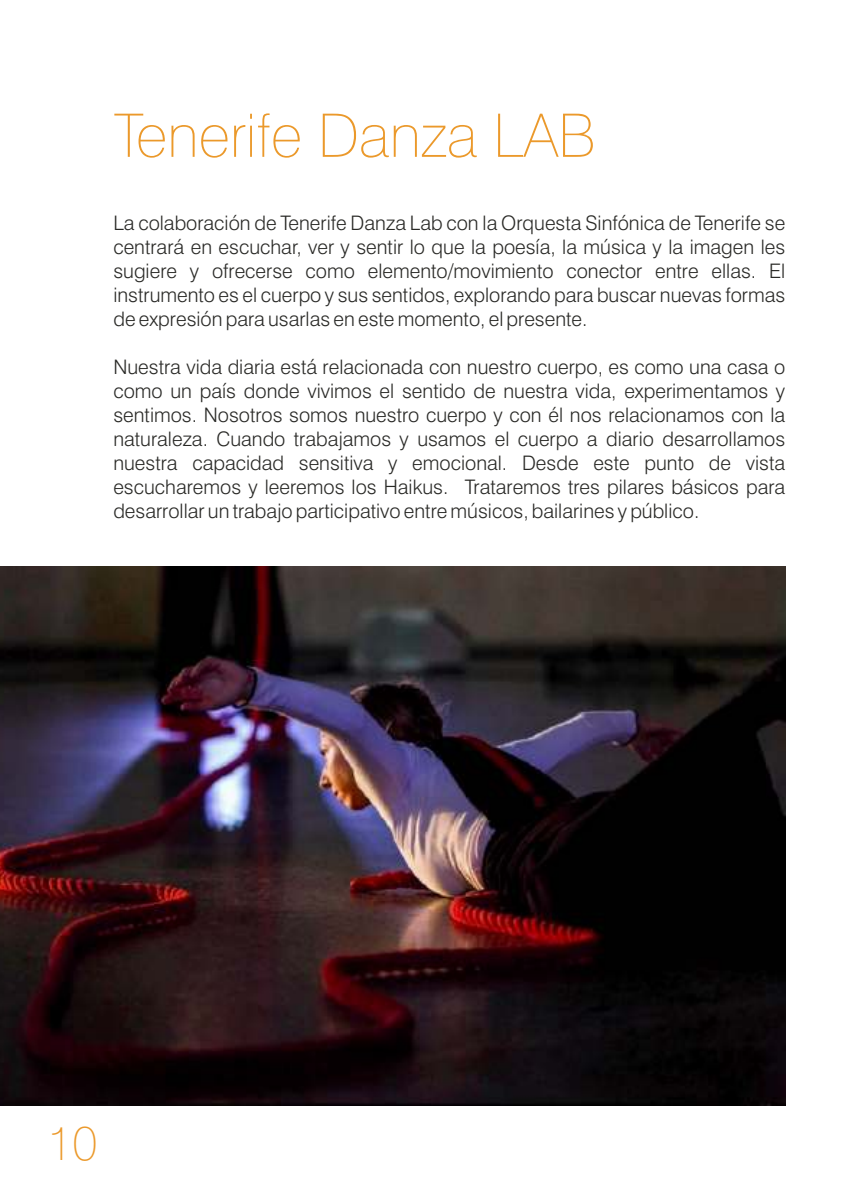
<style>
.page{position:relative;width:842px;height:1191px;background:#fff}
.page>*{position:absolute;margin:0;border:0;box-sizing:border-box;transform-origin:0 0}
.t1{font:100 60px "Swiss 721 BT";color:#eb992b}
.t2{font:100 48px "Swiss 721 BT";color:#eb992b}
.t3{font:300 20px/24px "Swiss 721 BT";color:#292926;text-align:justify}
</style>
<div class="page">
<img style="left:0;top:566px;width:785px;height:540px">
<h1 class="t1" style="left:113px;top:111px;width:483px">Tenerife Danza LAB</h1>
<p class="t3" style="left:113px;top:213px;width:673px">La colaboración de Tenerife Danza Lab con la Orquesta Sinfónica de Tenerife se centrará en escuchar, ver y sentir lo que la poesía, la música y la imagen les sugiere y ofrecerse como elemento/movimiento conector entre ellas. El instrumento es el cuerpo y sus sentidos, explorando para buscar nuevas formas de expresión para usarlas en este momento, el presente.</p>
<p class="t3" style="left:113px;top:357px;width:673px">Nuestra vida diaria está relacionada con nuestro cuerpo, es como una casa o como un país donde vivimos el sentido de nuestra vida, experimentamos y sentimos. Nosotros somos nuestro cuerpo y con él nos relacionamos con la naturaleza. Cuando trabajamos y usamos el cuerpo a diario desarrollamos nuestra capacidad sensitiva y emocional. Desde este punto de vista escucharemos y leeremos los Haikus. Trataremos tres pilares básicos para desarrollar un trabajo participativo entre músicos, bailarines y público.</p>
<h2 class="t2" style="left:48px;top:1123px;width:52px">10</h2>
</div>
